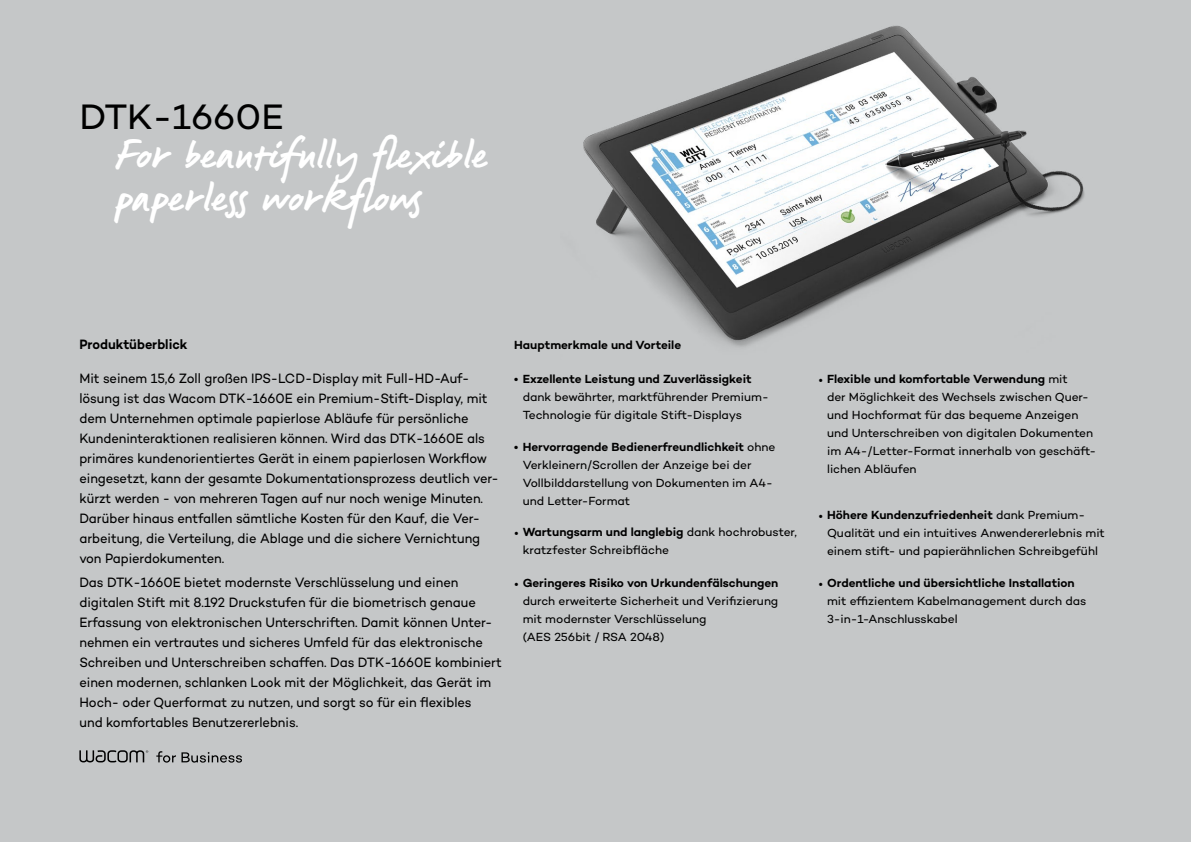
<style>
.page{position:relative;width:1191px;height:842px;background:#c5c7c8}
.page>*{position:absolute;margin:0;border:0;box-sizing:border-box;transform-origin:0 0}
.t1{font:43.2px/43.2px "Signature Wacom";color:#fff}
.t2{font:36px "Campton Wacom";color:#000}
.t3{font:13.8px/20px "Campton Wacom";letter-spacing:-.005em;color:#000;scale:.94 1}
.t4{font:600 13.8px "Campton Wacom";color:#000;scale:.94 1}
.t5{font:12px/18px "Campton Wacom";letter-spacing:-.005em;color:#000}
.t6{font:600 12px "Campton Wacom";color:#000}
.s1{font-weight:600}
.s2{font-family:"Minion Pro"}
</style>
<div class="page">
<svg style="left:79px;top:750px;width:163px;height:13px"></svg>
<img style="left:583px;top:25px;width:502px;height:322px">
<h2 class="t2" style="left:79px;top:94px;width:206px">DTK-1660E</h2>
<h1 class="t1" style="left:115px;top:129px;width:375px">For beautifully flexible paperless workflows</h1>
<p class="t4" style="left:79px;top:335px;width:116px">Produktüberblick</p>
<p class="t3" style="left:79px;top:368px;width:447px">Mit seinem 15,6 Zoll großen IPS-LCD-Display mit Full-HD-Auf&shy;lösung ist das Wacom DTK-1660E ein Premium-Stift-Display, mit dem Unternehmen optimale papierlose Abläufe für persönliche Kundeninteraktionen realisieren können. Wird das DTK-1660E als primäres kundenorientiertes Gerät in einem papierlosen Workflow eingesetzt, kann der gesamte Dokumentationsprozess deutlich ver&shy;kürzt werden - von mehreren Tagen auf nur noch wenige Minuten.<br>Darüber hinaus entfallen sämtliche Kosten für den Kauf, die Ver&shy;arbeitung, die Verteilung, die Ablage und die sichere Vernichtung von Papierdokumenten.</p>
<p class="t3" style="left:79px;top:572px;width:451px">Das DTK-1660E bietet modernste Verschlüsselung und einen digitalen Stift mit 8.192 Druckstufen für die biometrisch genaue Erfassung von elektronischen Unterschriften. Damit können Unter&shy;nehmen ein vertrautes und sicheres Umfeld für das elektronische Schreiben und Unterschreiben schaffen. Das DTK-1660E kombiniert einen modernen, schlanken Look mit der Möglichkeit, das Gerät im Hoch- oder Querformat zu nutzen, und sorgt so für ein flexibles<br>und komfortables Benutzererlebnis.</p>
<p class="t6" style="left:514px;top:337px;width:168px">Hauptmerkmale und Vorteile</p>
<p class="t6" style="left:514px;top:371px;width:239px">• Exzellente Leistung und Zuverlässigkeit</p>
<p class="t5" style="left:523px;top:387px;width:247px">dank bewährter, marktführender Premium-<br>Technologie für digitale Stift-Displays</p>
<p class="t5" style="left:523px;top:437px;width:254px;text-indent:-9px"><span class="s1">• Hervorragende Bedienerfreundlichkeit</span> ohne Verkleinern/Scrollen der Anzeige bei der Vollbilddarstellung von Dokumenten im A4- und Letter-Format</p>
<p class="t5" style="left:523px;top:522px;width:276px;text-indent:-9px"><span class="s2">•</span> <span class="s1">Wartungsarm und langlebig</span> dank hochrobuster, kratzfester Schreibfläche</p>
<p class="t5" style="left:523px;top:573px;width:257px;text-indent:-9px"><span class="s2">•</span> <span class="s1">Geringeres Risiko von Urkundenfälschungen </span>durch erweiterte Sicherheit und Verifizierung mit modernster Verschlüsselung<br>(AES 256bit / RSA 2048)</p>
<p class="t5" style="left:827px;top:369px;width:271px;text-indent:-9px"><span class="s2">•</span> <span class="s1">Flexible und komfortable Verwendung</span> mit<br>der Möglichkeit des Wechsels zwischen Quer&shy;und Hochformat für das bequeme Anzeigen und Unterschreiben von digitalen Dokumenten im A4-/Letter-Format innerhalb von geschäft&shy;lichen Abläufen</p>
<p class="t5" style="left:827px;top:505px;width:279px;text-indent:-9px"><span class="s2">•</span> <span class="s1">Höhere Kundenzufriedenheit</span> dank Premium-<br>Qualität und ein intuitives Anwendererlebnis mit einem stift- und papierähnlichen Schreibgefühl</p>
<p class="t5" style="left:827px;top:573px;width:261px;text-indent:-9px"><span class="s2">•</span> <span class="s1">Ordentliche und übersichtliche Installation </span>mit effizientem Kabelmanagement durch das<br>3-in-1-Anschlusskabel</p>
</div>
